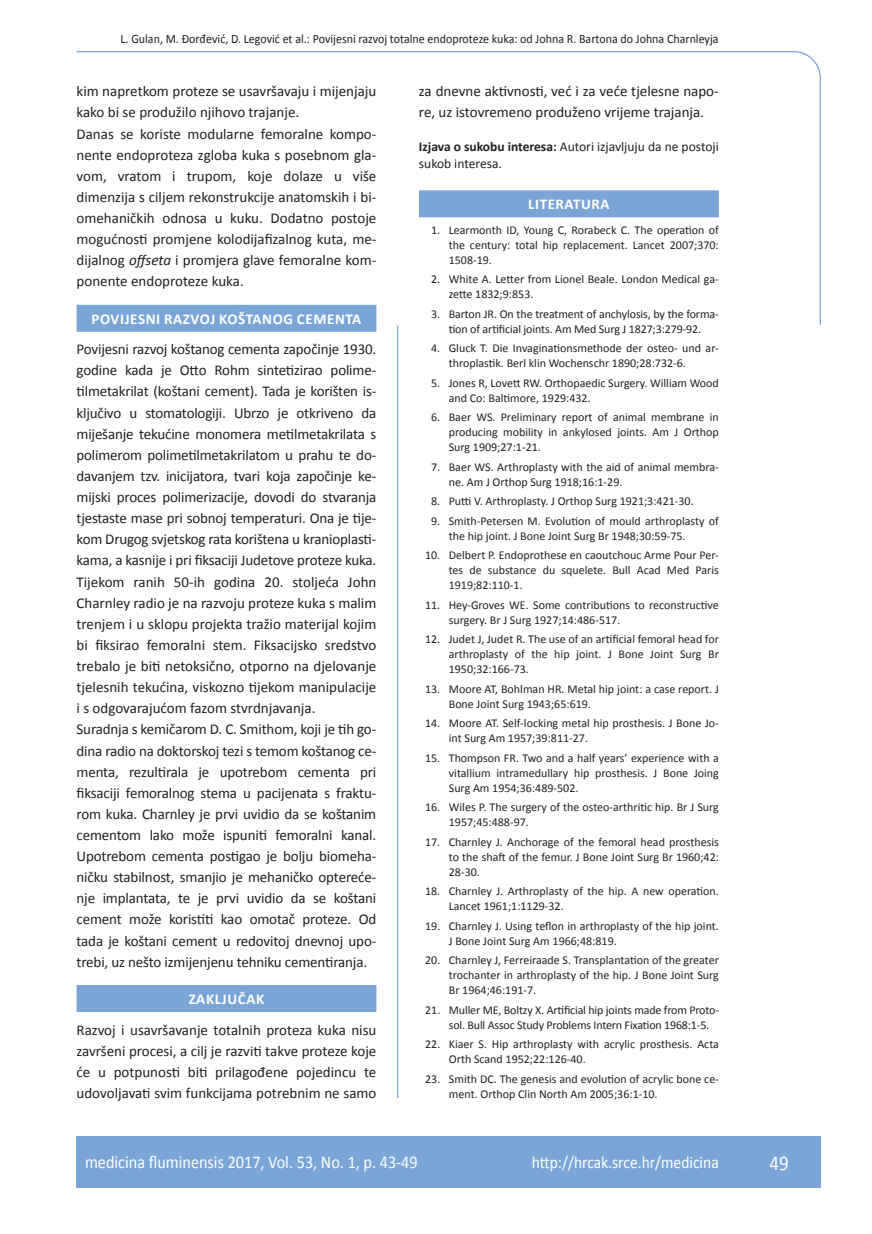
<style>
.page{position:relative;width:872px;height:1234px;background:#fff}
.page>*{position:absolute;margin:0;border:0;box-sizing:border-box;transform-origin:0 0}
.t1{font:21px "Calibri";color:#fff;scale:.9 1}
.t2{font:18px "Calibri";color:#fff;scale:.9 1}
.t3{font:17.25px "Calibri";color:#fff;scale:.9 1}
.t4{font:15px/21.1px "Calibri";letter-spacing:-.01em;color:#231f20}
.t5{font:700 15px "Calibri";letter-spacing:.04em;color:#fff}
.t6{font:13.5px/16.6px "Calibri";color:#231f20}
.t7{font:12.75px "Calibri";color:#231f20;scale:.94 1}
.t8{font:12px/15.1px "Calibri";color:#231f20}
.s1{font-style:italic}
.s2{font-weight:700}
</style>
<div class="page">
<svg style="left:76px;top:51px;width:745px;height:275px"></svg>
<hr style="left:397px;top:325px;width:1px;height:772px;background:#7ca5d7">
<div style="left:77px;top:1135px;width:744px;height:51px;background:#7ca5d7"></div>
<div style="left:77px;top:305px;width:299px;height:27px;background:#7ca5d7"></div>
<div style="left:77px;top:984px;width:299px;height:27px;background:#7ca5d7"></div>
<div style="left:419px;top:190px;width:300px;height:27px;background:#7ca5d7"></div>
<p class="t7" style="left:121px;top:30px;width:637px">L. Gulan, M. Đorđević, D. Legović et al.: Povijesni razvoj totalne endoproteze kuka: od Johna R. Bartona do Johna Charnleyja</p>
<p class="t4" style="left:77px;top:80px;width:301px">kim napretkom proteze se usavršavaju i mijenjaju kako bi se produžilo njihovo trajanje.<br>Danas se koriste modularne femoralne kompo&shy;nente endoproteza zgloba kuka s posebnom gla&shy;vom, vratom i trupom, koje dolaze u više dimenzija s ciljem rekonstrukcije anatomskih i bi&shy;omehaničkih odnosa u kuku. Dodatno postoje mogućnosti promjene kolodijafizalnog kuta, me&shy;dijalnog <span class="s1">offseta</span> i promjera glave femoralne kom&shy;ponente endoproteze kuka.</p>
<p class="t5" style="left:92px;top:309px;width:271px">POVIJESNI RAZVOJ KOŠTANOG CEMENTA</p>
<p class="t4" style="left:77px;top:338px;width:301px">Povijesni razvoj koštanog cementa započinje 1930. godine kada je Otto Rohm sintetizirao polime&shy;tilmetakrilat (koštani cement). Tada je korišten is&shy;ključivo u stomatologiji. Ubrzo je otkriveno da miješanje tekućine monomera metilmetakrilata s polimerom polimetilmetakrilatom u prahu te do&shy;davanjem tzv. inicijatora, tvari koja započinje ke&shy;mijski proces polimerizacije, dovodi do stvaranja tjestaste mase pri sobnoj temperaturi. Ona je tije&shy;kom Drugog svjetskog rata korištena u kranioplasti&shy;kama, a kasnije i pri fiksaciji Judetove proteze kuka.<br>Tijekom ranih 50-ih godina 20. stoljeća John Charnley radio je na razvoju proteze kuka s malim trenjem i u sklopu projekta tražio materijal kojim bi fiksirao femoralni stem. Fiksacijsko sredstvo trebalo je biti netoksično, otporno na djelovanje tjelesnih tekućina, viskozno tijekom manipulacije i s odgovarajućom fazom stvrdnjavanja.<br>Suradnja s kemičarom D. C. Smithom, koji je tih go&shy;dina radio na doktorskoj tezi s temom koštanog ce&shy;menta, rezultirala je upotrebom cementa pri fiksaciji femoralnog stema u pacijenata s fraktu&shy;rom kuka. Charnley je prvi uvidio da se koštanim cementom lako može ispuniti femoralni kanal.<br>Upotrebom cementa postigao je bolju biomeha&shy;ničku stabilnost, smanjio je mehaničko optereće&shy;nje implantata, te je prvi uvidio da se koštani cement može koristiti kao omotač proteze. Od tada je koštani cement u redovitoj dnevnoj upo&shy;trebi, uz nešto izmijenjenu tehniku cementiranja.</p>
<p class="t5" style="left:189px;top:989px;width:77px">ZAKLJUČAK</p>
<p class="t4" style="left:77px;top:1017px;width:301px;text-align:justify">Razvoj i usavršavanje totalnih proteza kuka nisu završeni procesi, a cilj je razviti takve proteze koje će u potpunosti biti prilagođene pojedincu te udovoljavati svim funkcijama potrebnim ne samo</p>
<p class="t4" style="left:419px;top:80px;width:301px">za dnevne aktivnosti, već i za veće tjelesne napo&shy;re, uz istovremeno produženo vrijeme trajanja.</p>
<p class="t6" style="left:419px;top:138px;width:301px"><span class="s2">Izjava o sukobu interesa:</span> Autori izjavljuju da ne postoji sukob interesa.</p>
<p class="t5" style="left:528px;top:195px;width:83px">LITERATURA</p>
<p class="t8" style="left:449px;top:221px;width:272px;text-align:justify;text-indent:-18px">1. Learmonth ID, Young C, Rorabeck C. The operation of the century: total hip replacement. Lancet 2007;370:<br>1508-19.</p>
<p class="t8" style="left:449px;top:271px;width:271px;text-indent:-18px">2. White A. Letter from Lionel Beale. London Medical ga&shy;zette 1832;9:853.</p>
<p class="t8" style="left:431px;top:305px;width:289px;text-align:center">3. Barton JR. On the treatment of anchylosis, by the forma&shy;tion of artificial joints. Am Med Surg J 1827;3:279-92.</p>
<p class="t8" style="left:449px;top:340px;width:271px;text-indent:-18px">4. Gluck T. Die Invaginationsmethode der osteo- und ar&shy;throplastik. Berl klin Wochenschr 1890;28:732-6.</p>
<p class="t8" style="left:449px;top:374px;width:271px;text-indent:-18px">5. Jones R, Lovett RW. Orthopaedic Surgery. William Wood and Co: Baltimore, 1929:432.</p>
<p class="t8" style="left:449px;top:409px;width:271px;text-align:justify;text-indent:-18px">6. Baer WS. Preliminary report of animal membrane in producing mobility in ankylosed joints. Am J Orthop Surg 1909;27:1-21.</p>
<p class="t8" style="left:449px;top:458px;width:272px;text-indent:-18px">7. Baer WS. Arthroplasty with the aid of animal membra&shy;ne. Am J Orthop Surg 1918;16:1-29.</p>
<p class="t8" style="left:431px;top:493px;width:264px">8. Putti V. Arthroplasty. J Orthop Surg 1921;3:421-30.</p>
<p class="t8" style="left:449px;top:512px;width:271px;text-indent:-18px">9. Smith-Petersen M. Evolution of mould arthroplasty of the hip joint. J Bone Joint Surg Br 1948;30:59-75.</p>
<p class="t8" style="left:449px;top:546px;width:271px;text-align:justify;text-indent:-24px">10. Delbert P. Endoprothese en caoutchouc Arme Pour Per&shy;tes de substance du squelete. Bull Acad Med Paris 1919;82:110-1.</p>
<p class="t8" style="left:449px;top:596px;width:271px;text-indent:-24px">11. Hey-Groves WE. Some contributions to reconstructive surgery. Br J Surg 1927;14:486-517.</p>
<p class="t8" style="left:449px;top:630px;width:271px;text-align:justify;text-indent:-24px">12. Judet J, Judet R. The use of an artificial femoral head for arthroplasty of the hip joint. J Bone Joint Surg Br 1950;32:166-73.</p>
<p class="t8" style="left:449px;top:680px;width:271px;text-indent:-24px">13. Moore AT, Bohlman HR. Metal hip joint: a case report. J<br>Bone Joint Surg 1943;65:619.</p>
<p class="t8" style="left:449px;top:714px;width:271px;text-indent:-24px">14. Moore AT. Self-locking metal hip prosthesis. J Bone Jo&shy;int Surg Am 1957;39:811-27.</p>
<p class="t8" style="left:449px;top:749px;width:271px;text-align:justify;text-indent:-24px">15. Thompson FR. Two and a half years’ experience with a vitallium intramedullary hip prosthesis. J Bone Joing Surg Am 1954;36:489-502.</p>
<p class="t8" style="left:449px;top:798px;width:271px;text-indent:-24px">16. Wiles P. The surgery of the osteo-arthritic hip. Br J Surg<br>1957;45:488-97.</p>
<p class="t8" style="left:449px;top:833px;width:272px;text-align:justify;text-indent:-24px">17. Charnley J. Anchorage of the femoral head prosthesis to the shaft of the femur. J Bone Joint Surg Br 1960;42:<br>28-30.</p>
<p class="t8" style="left:449px;top:882px;width:271px;text-indent:-24px">18. Charnley J. Arthroplasty of the hip. A new operation.<br>Lancet 1961;1:1129-32.</p>
<p class="t8" style="left:449px;top:917px;width:271px;text-indent:-24px">19. Charnley J. Using teflon in arthroplasty of the hip joint.<br>J Bone Joint Surg Am 1966;48:819.</p>
<p class="t8" style="left:449px;top:951px;width:271px;text-align:justify;text-indent:-24px">20. Charnley J, Ferreiraade S. Transplantation of the greater trochanter in arthroplasty of the hip. J Bone Joint Surg Br 1964;46:191-7.</p>
<p class="t8" style="left:449px;top:1001px;width:271px;text-indent:-24px">21. Muller ME, Boltzy X. Artificial hip joints made from Proto&shy;sol. Bull Assoc Study Problems Intern Fixation 1968:1-5.</p>
<p class="t8" style="left:449px;top:1035px;width:271px;text-indent:-24px">22. Kiaer S. Hip arthroplasty with acrylic prosthesis. Acta<br>Orth Scand 1952;22:126-40.</p>
<p class="t8" style="left:449px;top:1070px;width:271px;text-indent:-24px">23. Smith DC. The genesis and evolution of acrylic bone ce&shy;ment. Orthop Clin North Am 2005;36:1-10.</p>
<h2 class="t2" style="left:85px;top:1150px;width:371px">medicina fluminensis 2017, Vol. 53, No. 1, p. 43-49</h2>
<h3 class="t3" style="left:532px;top:1151px;width:209px">http://hrcak.srce.hr/medicina</h3>
<h1 class="t1" style="left:769px;top:1149px;width:23px">49</h1>
</div>
